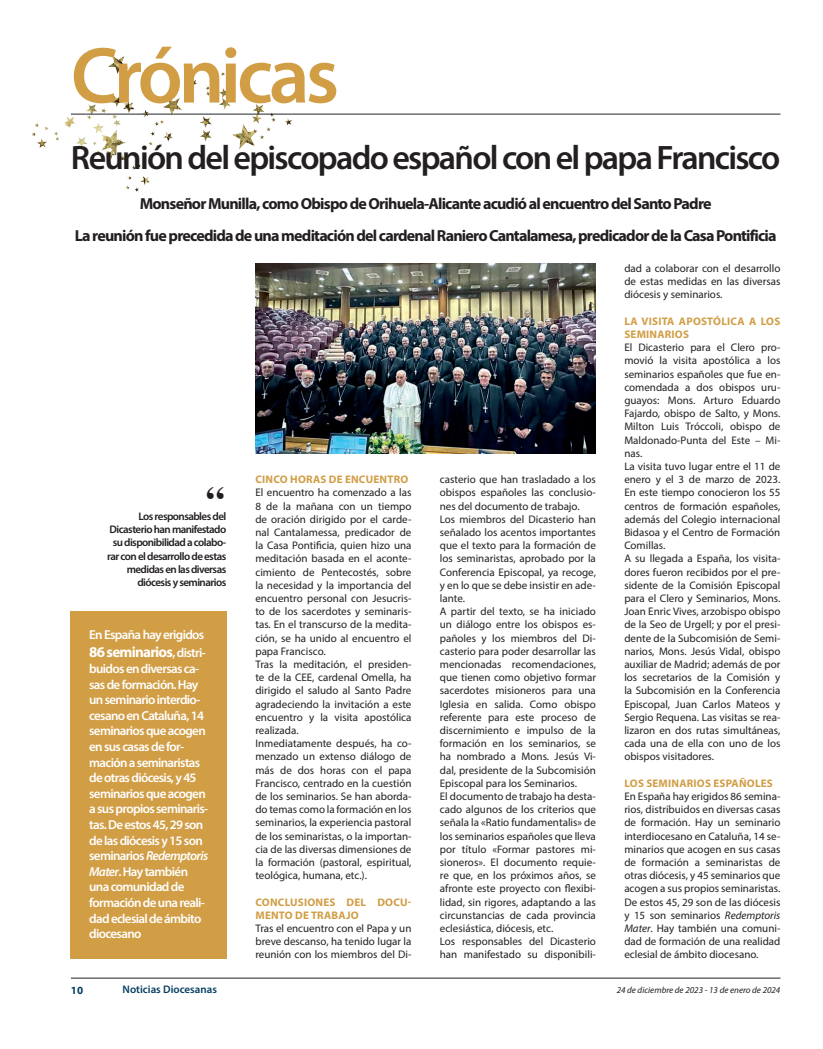
<style>
.page{position:relative;width:823px;height:1049px;background:#fff}
.page>*{position:absolute;margin:0;border:0;box-sizing:border-box;transform-origin:0 0}
.t1{font:600 80px "Myriad Pro";letter-spacing:-.05em;color:#d19e46}
.t2{font:700 35px "Times";color:#231f20;scale:1.05 1}
.t3{font:600 34px "Myriad Pro";letter-spacing:-.05em;color:#231f20}
.t4{font:700 16px "Myriad Pro";letter-spacing:-.05em;color:#231f20}
.t5{font:700 15px "Myriad Pro";letter-spacing:-.05em;color:#fff}
.t6{font:600 13px/15.6px "Myriad Pro";letter-spacing:-.05em;color:#fff}
.t7{font:11px/13.2px "Myriad Pro";color:#231f20;text-align:justify}
.t8{font:600 11px/13.2px "Myriad Pro";letter-spacing:-.05em;color:#231f20;text-align:right}
.t9{font:700 11px/13.2px "Myriad Pro";letter-spacing:.02em;color:#d19e46}
.t10{font:600 11px "Myriad Pro";color:#043e62}
.t11{font:700 11px "Myriad Pro";color:#043e62}
.t12{font:italic 9px "Myriad Pro";color:#231f20}
.s1{font-weight:600;font-size:13px}
.s2{font-style:italic}
</style>
<div class="page">
<hr style="left:71px;top:978px;width:709px;height:1px;background:#231f20">
<img style="left:32px;top:55px;width:263px;height:137px">
<div style="left:71px;top:611px;width:156px;height:347px;background:#d19e46"></div>
<hr style="left:71px;top:114px;width:709px;height:1px;background:#212529">
<img style="left:255px;top:264px;width:340px;height:190px">
<p class="t1" style="left:71px;top:25px;width:269px">Crónicas</p>
<p class="t3" style="left:71px;top:136px;width:710px">Reunión del episcopado español con el papa Francisco</p>
<p class="t4" style="left:140px;top:193px;width:573px">Monseñor Munilla, como Obispo de Orihuela-Alicante acudió al encuentro del Santo Padre</p>
<p class="t4" style="left:75px;top:225px;width:703px">La reunión fue precedida de una meditación del cardenal Raniero Cantalamesa, predicador de la Casa Pontificia</p>
<p class="t2" style="left:206px;top:466px;width:19px">“</p>
<p class="t8" style="left:107px;top:509px;width:120px">Los responsables del<br>Dicasterio han manifestado su disponibilidad a colabo&shy;rar con el desarrollo de estas medidas en las diversas diócesis y seminarios</p>
<p class="t6" style="left:89px;top:627px;width:117px">En España hay erigidos</p>
<p class="t5" style="left:89px;top:642px;width:118px">86 seminarios<span class="s1">, distri-</span></p>
<p class="t6" style="left:89px;top:660px;width:121px">buidos en diversas ca&shy;sas de formación. Hay un seminario interdio&shy;cesano en Cataluña, 14 seminarios que acogen en sus casas de for&shy;mación a seminaristas de otras diócesis, y 45 seminarios que acogen a sus propios seminaris&shy;tas. De estos 45, 29 son de las diócesis y 15 son seminarios <span class="s2">Redemptoris<br>Mater</span>. Hay también una comunidad de formación de una reali&shy;dad eclesial de ámbito diocesano</p>
<p class="t9" style="left:255px;top:472px;width:154px">CINCO HORAS DE ENCUENTRO</p>
<p class="t7" style="left:255px;top:486px;width:157px">El encuentro ha comenzado a las 8 de la mañana con un tiempo de oración dirigido por el carde&shy;nal Cantalamessa, predicador de la Casa Pontificia, quien hizo una meditación basada en el aconte&shy;cimiento de Pentecostés, sobre la necesidad y la importancia del encuentro personal con Jesucris&shy;to de los sacerdotes y seminaris&shy;tas. En el transcurso de la medita&shy;ción, se ha unido al encuentro el papa Francisco.</p>
<p class="t7" style="left:255px;top:657px;width:157px">Tras la meditación, el presiden&shy;te de la CEE, cardenal Omella, ha dirigido el saludo al Santo Padre agradeciendo la invitación a este encuentro y la visita apostólica realizada.</p>
<p class="t7" style="left:255px;top:737px;width:157px">Inmediatamente después, ha co&shy;menzado un extenso diálogo de más de dos horas con el papa Francisco, centrado en la cuestión de los seminarios. Se han aborda&shy;do temas como la formación en los seminarios, la experiencia pastoral de los seminaristas, o la importan&shy;cia de las diversas dimensiones de la formación (pastoral, espiritual, teológica, humana, etc.).</p>
<p class="t9" style="left:255px;top:895px;width:157px">CONCLUSIONES DEL DOCU-<br>MENTO DE TRABAJO</p>
<p class="t7" style="left:255px;top:921px;width:157px">Tras el encuentro con el Papa y un breve descanso, ha tenido lugar la reunión con los miembros del Di-</p>
<p class="t7" style="left:439px;top:473px;width:157px">casterio que han trasladado a los obispos españoles las conclusio&shy;nes del documento de trabajo.</p>
<p class="t7" style="left:439px;top:512px;width:157px">Los miembros del Dicasterio han señalado los acentos importantes que el texto para la formación de los seminaristas, aprobado por la Conferencia Episcopal, ya recoge, y en lo que se debe insistir en ade&shy;lante.</p>
<p class="t7" style="left:439px;top:605px;width:157px">A partir del texto, se ha iniciado un diálogo entre los obispos es&shy;pañoles y los miembros del Di&shy;casterio para poder desarrollar las mencionadas recomendaciones, que tienen como objetivo formar sacerdotes misioneros para una Iglesia en salida. Como obispo referente para este proceso de discernimiento e impulso de la formación en los seminarios, se ha nombrado a Mons. Jesús Vi&shy;dal, presidente de la Subcomisión Episcopal para los Seminarios.</p>
<p class="t7" style="left:439px;top:789px;width:157px">El documento de trabajo ha desta&shy;cado algunos de los criterios que señala la «Ratio fundamentalis» de los seminarios españoles que lleva por título «Formar pastores mi&shy;sioneros». El documento requie&shy;re que, en los próximos años, se afronte este proyecto con flexibi&shy;lidad, sin rigores, adaptando a las circunstancias de cada provincia eclesiástica, diócesis, etc.</p>
<p class="t7" style="left:439px;top:935px;width:157px">Los responsables del Dicasterio han manifestado su disponibili-</p>
<p class="t7" style="left:624px;top:261px;width:157px">dad a colaborar con el desarrollo de estas medidas en las diversas diócesis y seminarios.</p>
<p class="t9" style="left:624px;top:314px;width:157px">LA VISITA APOSTÓLICA A LOS<br>SEMINARIOS</p>
<p class="t7" style="left:624px;top:341px;width:157px">El Dicasterio para el Clero pro&shy;movió la visita apostólica a los seminarios españoles que fue en&shy;comendada a dos obispos uru&shy;guayos: Mons. Arturo Eduardo Fajardo, obispo de Salto, y Mons.<br>Milton Luis Tróccoli, obispo de Maldonado-Punta del Este – Mi&shy;nas.</p>
<p class="t7" style="left:624px;top:459px;width:157px">La visita tuvo lugar entre el 11 de enero y el 3 de marzo de 2023.<br>En este tiempo conocieron los 55 centros de formación españoles, además del Colegio internacional Bidasoa y el Centro de Formación Comillas.</p>
<p class="t7" style="left:624px;top:552px;width:157px">A su llegada a España, los visita&shy;dores fueron recibidos por el pre&shy;sidente de la Comisión Episcopal para el Clero y Seminarios, Mons.<br>Joan Enric Vives, arzobispo obispo de la Seo de Urgell; y por el presi&shy;dente de la Subcomisión de Semi&shy;narios, Mons. Jesús Vidal, obispo auxiliar de Madrid; además de por los secretarios de la Comisión y la Subcomisión en la Conferencia Episcopal, Juan Carlos Mateos y Sergio Requena. Las visitas se rea&shy;lizaron en dos rutas simultáneas, cada una de ella con uno de los obispos visitadores.</p>
<p class="t9" style="left:624px;top:776px;width:150px">LOS SEMINARIOS ESPAÑOLES</p>
<p class="t7" style="left:624px;top:789px;width:157px">En España hay erigidos 86 semina&shy;rios, distribuidos en diversas casas de formación. Hay un seminario interdiocesano en Cataluña, 14 se&shy;minarios que acogen en sus casas de formación a seminaristas de otras diócesis, y 45 seminarios que acogen a sus propios seminaristas.<br>De estos 45, 29 son de las diócesis y 15 son seminarios <span class="s2">Redemptoris Mater</span>. Hay también una comuni&shy;dad de formación de una realidad eclesial de ámbito diocesano.</p>
<p class="t11" style="left:71px;top:982px;width:14px">10</p>
<p class="t10" style="left:122px;top:982px;width:96px">Noticias Diocesanas</p>
<p class="t12" style="left:616px;top:984px;width:165px">24 de diciembre de 2023 - 13 de enero de 2024</p>
</div>
